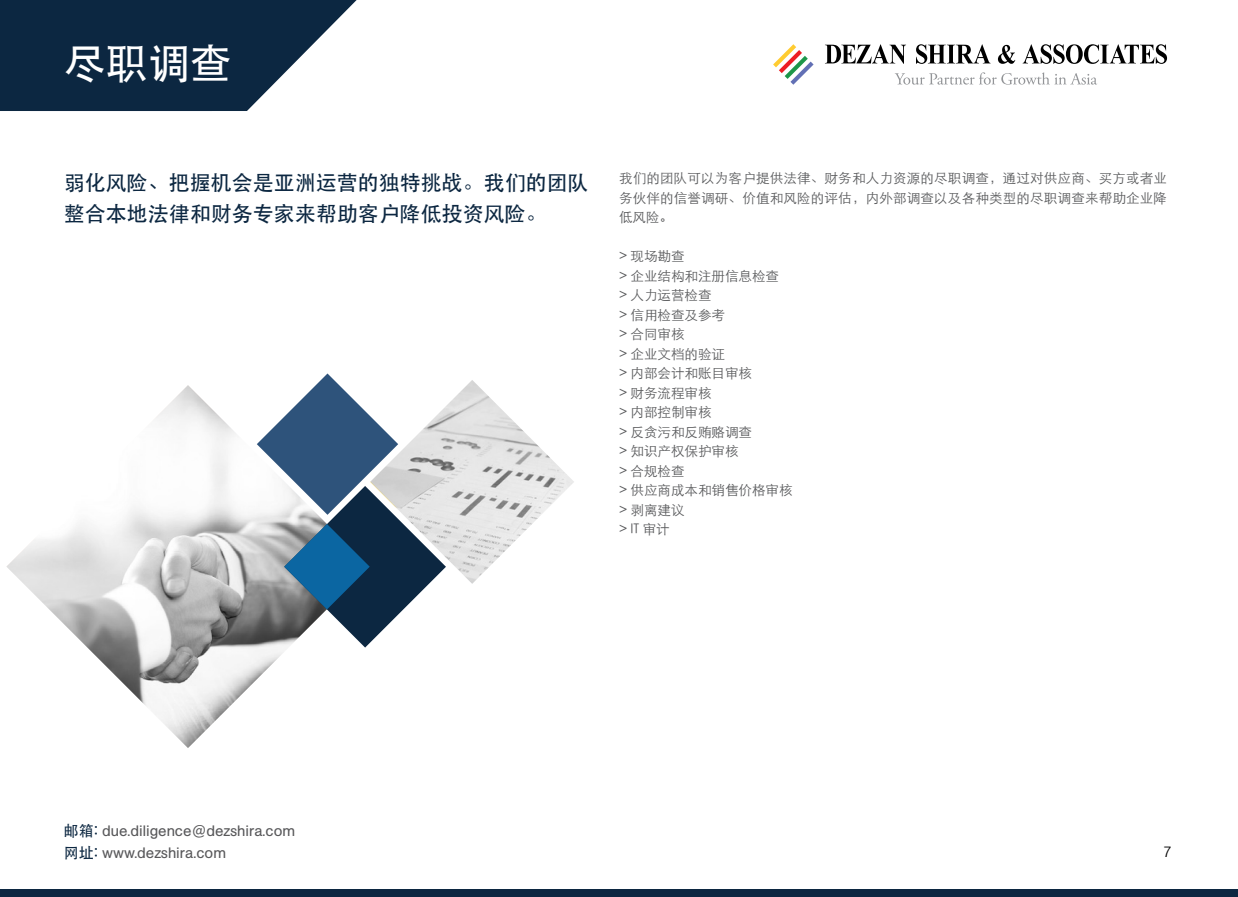
<style>
.page{position:relative;width:1238px;height:897px;background:#fff}
.page>*{position:absolute;margin:0;border:0;box-sizing:border-box;transform-origin:0 0}
.t1{font:500 42px "ST Heiti SC";color:#fff}
.t2{font:500 21px/31.5px "ST Heiti SC";color:#0c2741}
.t3{font:15px/22.5px "Unlimited Sans";color:#59595b}
.t4{font:300 15px "Unlimited Sans";color:#000}
.t5{font:300 13.5px/19.5px "ST Heiti SC";color:#58595b;text-align:justify}
.s1{font-family:"ST Heiti SC";font-weight:500;color:#0c2741}
</style>
<div class="page">
<svg style="left:0;top:0;width:356px;height:111px"></svg>
<svg style="left:6px;top:385px;width:280px;height:363px"></svg>
<svg style="left:257px;top:373px;width:317px;height:275px"></svg>
<svg style="left:825px;top:44px;width:81px;height:20px"></svg>
<svg style="left:916px;top:44px;width:74px;height:20px"></svg>
<svg style="left:998px;top:45px;width:17px;height:19px"></svg>
<svg style="left:1022px;top:44px;width:145px;height:20px"></svg>
<svg style="left:773px;top:44px;width:40px;height:41px"></svg>
<svg style="left:895px;top:72px;width:202px;height:13px"></svg>
<div style="left:0;top:890px;width:1238px;height:7px;background:#0c2741"></div>
<h1 class="t1" style="left:64px;top:39px;width:169px">尽职调查</h1>
<h2 class="t2" style="left:64px;top:166px;width:526px">弱化风险、把握机会是亚洲运营的独特挑战。我们的团队整合本地法律和财务专家来帮助客户降低投资风险。</h2>
<p class="t5" style="left:619px;top:167px;width:549px">我们的团队可以为客户提供法律、财务和人力资源的尽职调查，通过对供应商、买方或者业务伙伴的信誉调研、价值和风险的评估，内外部调查以及各种类型的尽职调查来帮助企业降低风险。</p>
<p class="t5" style="left:619px;top:245px;width:175px;text-align:left">&gt; 现场勘查<br>&gt; 企业结构和注册信息检查<br>&gt; 人力运营检查<br>&gt; 信用检查及参考<br>&gt; 合同审核<br>&gt; 企业文档的验证<br>&gt; 内部会计和账目审核<br>&gt; 财务流程审核<br>&gt; 内部控制审核<br>&gt; 反贪污和反贿赂调查<br>&gt; 知识产权保护审核<br>&gt; 合规检查<br>&gt; 供应商成本和销售价格审核&gt; 剥离建议<br>&gt; IT 审计</p>
<p class="t3" style="left:64px;top:819px;width:233px"><span class="s1">邮箱:</span> due.diligence@dezshira.com<span class="s1">网址:</span> www.dezshira.com</p>
<p class="t4" style="left:1163px;top:842px;width:9px">7</p>
</div>
